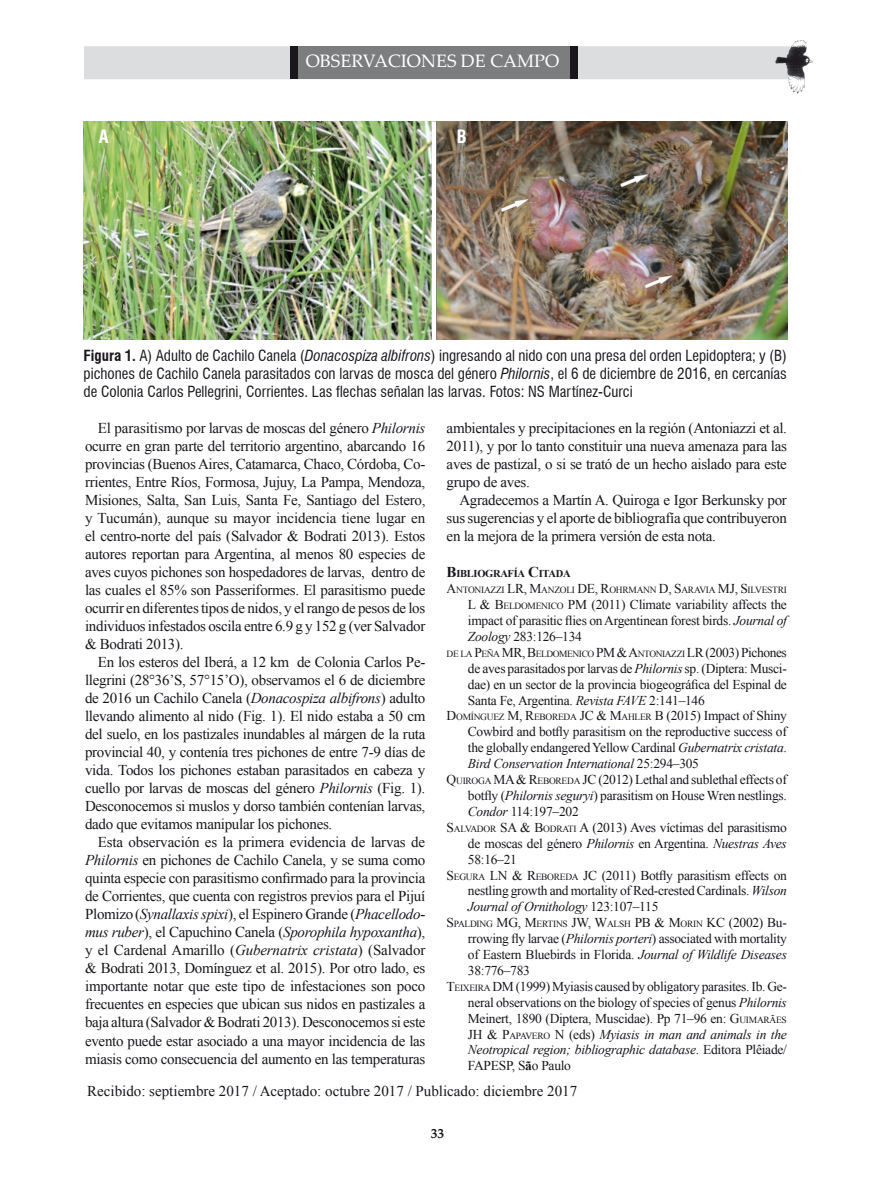
<style>
.page{position:relative;width:872px;height:1191px;background:#fff}
.page>*{position:absolute;margin:0;border:0;box-sizing:border-box;transform-origin:0 0}
.t1{font:18px "Palatino Linotype";color:#fff}
.t2{font:700 condensed 18px "Swiss 721 BT";color:#fff}
.t3{font:15px/18px "Times New Roman";letter-spacing:-.02em;color:#1a171c;text-align:justify}
.t4{font:condensed 15px/18px "Swiss 721 BT";color:#1a171c;text-align:justify}
.t5{font:15px "Times New Roman";color:#1a171c}
.t6{font:13.5px/15.9px "Times New Roman";letter-spacing:-.02em;color:#1a171c;text-align:justify}
.t7{font:italic 13.5px "Times New Roman";letter-spacing:-.02em;color:#1a171c}
.t8{font:700 13.5px "Palatino Linotype";color:#1a171c}
.t9{font:700 10.5px "Times New Roman";letter-spacing:-.03em;color:#1a171c}
.t10{font:9.45px "Times New Roman";letter-spacing:-.03em;color:#1a171c}
.s1{font-weight:700}
.s2{font-style:italic}
.s3{font-size:15px}
.s4{font-size:13.5px}
.s5{font-style:inherit}
.s6{font-size:9.45px}
.s7{font-style:normal}
.s8{font-style:normal;font-size:9.45px}
</style>
<div class="page">
<img style="left:85px;top:40px;width:728px;height:54px">
<div style="left:297px;top:46px;width:273px;height:33px;background:#7c7d7f"></div>
<div style="left:290px;top:46px;width:7px;height:33px;background:#1a171c"></div>
<div style="left:570px;top:46px;width:8px;height:33px;background:#1a171c"></div>
<img style="left:84px;top:121px;width:704px;height:218px">
<hr style="left:432px;top:121px;width:4px;height:224px;background:#fff">
<p class="t1" style="left:306px;top:48px;width:255px">OBSERVACIONES DE CAMPO</p>
<p class="t2" style="left:99px;top:126px;width:11px">A</p>
<p class="t2" style="left:457px;top:126px;width:11px">B</p>
<p class="t4" style="left:84px;top:346px;width:705px"><span class="s1">Figura 1.</span> A) Adulto de Cachilo Canela (<span class="s2">Donacospiza albifrons</span>) ingresando al nido con una presa del orden Lepidoptera; y (B) pichones de Cachilo Canela parasitados con larvas de mosca del género <span class="s2">Philornis</span>, el 6 de diciembre de 2016, en cercanías de Colonia Carlos Pellegrini, Corrientes. Las flechas señalan las larvas. Fotos: NS Martínez-Curci</p>
<p class="t3" style="left:85px;top:419px;width:342px;text-indent:13px">El parasitismo por larvas de moscas del género <span class="s2">Philornis </span>ocurre en gran parte del territorio argentino, abarcando 16 provincias (Buenos Aires, Catamarca, Chaco, Córdoba, Co&shy;rrientes, Entre Ríos, Formosa, Jujuy, La Pampa, Mendoza, Misiones, Salta, San Luis, Santa Fe, Santiago del Estero, y Tucumán), aunque su mayor incidencia tiene lugar en el centro-norte del país (Salvador &amp; Bodrati 2013). Estos autores reportan para Argentina, al menos 80 especies de aves cuyos pichones son hospedadores de larvas, dentro de las cuales el 85% son Passeriformes. El parasitismo puede ocurrir en diferentes tipos de nidos, y el rango de pesos de los individuos infestados oscila entre 6.9 g y 152 g (ver Salvador &amp; Bodrati 2013).</p>
<p class="t3" style="left:85px;top:653px;width:342px;text-indent:13px">En los esteros del Iberá, a 12 km de Colonia Carlos Pe&shy;llegrini (28°36’S, 57°15’O), observamos el 6 de diciembre de 2016 un Cachilo Canela (<span class="s2">Donacospiza albifrons</span>) adulto llevando alimento al nido (Fig. 1). El nido estaba a 50 cm del suelo, en los pastizales inundables al márgen de la ruta provincial 40, y contenía tres pichones de entre 7-9 días de vida. Todos los pichones estaban parasitados en cabeza y cuello por larvas de moscas del género <span class="s2">Philornis</span> (Fig. 1).<br>Desconocemos si muslos y dorso también contenían larvas, dado que evitamos manipular los pichones.</p>
<p class="t3" style="left:85px;top:833px;width:342px;text-indent:13px">Esta observación es la primera evidencia de larvas de <span class="s2">Philornis</span> en pichones de Cachilo Canela, y se suma como quinta especie con parasitismo confirmado para la provincia de Corrientes, que cuenta con registros previos para el Pijuí Plomizo (<span class="s2">Synallaxis spixi</span>), el Espinero Grande (<span class="s2">Phacellodo&shy;mus ruber</span>), el Capuchino Canela (<span class="s2">Sporophila hypoxantha</span>), y el Cardenal Amarillo (<span class="s2">Gubernatrix cristata</span>) (Salvador &amp; Bodrati 2013, Domínguez et al. 2015). Por otro lado, es importante notar que este tipo de infestaciones son poco frecuentes en especies que ubican sus nidos en pastizales a baja altura (Salvador &amp; Bodrati 2013). Desconocemos si este evento puede estar asociado a una mayor incidencia de las miasis como consecuencia del aumento en las temperaturas</p>
<p class="t3" style="left:446px;top:419px;width:342px">ambientales y precipitaciones en la región (Antoniazzi et al.<br>2011), y por lo tanto constituir una nueva amenaza para las aves de pastizal, o si se trató de un hecho aislado para este grupo de aves.</p>
<p class="t3" style="left:446px;top:491px;width:342px;text-indent:13px">Agradecemos a Martín A. Quiroga e Igor Berkunsky por sus sugerencias y el aporte de bibliografía que contribuyeron en la mejora de la primera versión de esta nota.</p>
<p class="t9" style="left:446px;top:566px;width:126px"><span class="s3">B</span>IBLIOGRAFÍA <span class="s3">C</span>ITADA</p>
<p class="t10" style="left:446px;top:583px;width:342px"><span class="s4">A</span>NTONIAZZI <span class="s4">LR, M</span>ANZOLI <span class="s4">DE , R</span>OHRMANN <span class="s4">D, S</span> ARAVIA <span class="s4">MJ, S</span> ILVESTRI</p>
<p class="t6" style="left:468px;top:596px;width:320px"><span class="s5">L &amp; B</span><span class="s6">ELDOMENICO</span> <span class="s5">PM</span> (2011) Climate variability affects the impact of parasitic flies on Argentinean forest birds. <span class="s2">Journal of Zoology</span> 283:126–134</p>
<p class="t10" style="left:446px;top:647px;width:342px">DE LA <span class="s4">P</span>EÑA <span class="s4">MR, B</span>ELDOMENICO <span class="s4">PM &amp; A</span>NTONIAZZI <span class="s4">LR (2003)</span> <span class="s4">Pichones</span></p>
<p class="t6" style="left:468px;top:660px;width:320px">de aves parasitados por larvas de <span class="s2">Philornis</span> sp. (Diptera: Musci&shy;dae) en un sector de la provincia biogeográfica del Espinal de Santa Fe, Argentina. <span class="s2">Revista FAVE</span> 2:141–146</p>
<p class="t10" style="left:446px;top:711px;width:342px"><span class="s4">D</span>OMÍNGUEZ <span class="s4">M, R</span>EBOREDA <span class="s4">JC &amp; M</span>AHLER <span class="s4">B</span> <span class="s4">(2015) Impact of Shiny</span></p>
<p class="t6" style="left:468px;top:723px;width:320px">Cowbird and botfly parasitism on the reproductive success of</p>
<p class="t6" style="left:468px;top:739px;width:320px">the globally endangered Yellow Cardinal <span class="s2">Gubernatrix cristata</span>.</p>
<p class="t7" style="left:468px;top:754px;width:233px">Bird Conservation International <span class="s7">25:294–305</span></p>
<p class="t6" style="left:446px;top:771px;width:342px"><span class="s5">Q</span><span class="s6">UIROGA</span> <span class="s5">MA &amp; R</span><span class="s6">EBOREDA</span> <span class="s5">JC</span> (2012) Lethal and sublethal effects of</p>
<p class="t6" style="left:468px;top:787px;width:320px">botfly (<span class="s2">Philornis seguryi</span>) parasitism on House Wren nestlings.</p>
<p class="t6" style="left:468px;top:803px;width:112px"><span class="s2">Condor</span> 114:197–202</p>
<p class="t6" style="left:446px;top:819px;width:342px"><span class="s5">S</span> <span class="s6">ALVADOR</span> <span class="s5">SA &amp; B</span><span class="s6">ODRATI</span> <span class="s5">A</span> (2013) Aves víctimas del parasitismo</p>
<p class="t6" style="left:468px;top:835px;width:320px">de moscas del género <span class="s2">Philornis</span> en Argentina. <span class="s2">Nuestras Aves</span></p>
<p class="t6" style="left:468px;top:851px;width:51px">58:16–21</p>
<p class="t6" style="left:446px;top:867px;width:342px"><span class="s5">S</span> <span class="s6">EGURA</span> <span class="s5">LN &amp; R</span><span class="s6">EBOREDA</span> <span class="s5">JC</span> (2011) Botfly parasitism effects on</p>
<p class="t6" style="left:468px;top:882px;width:320px">nestling growth and mortality of Red-crested Cardinals. <span class="s2">Wilson</span></p>
<p class="t7" style="left:468px;top:897px;width:192px">Journal of Ornithology <span class="s7">123:107–115</span></p>
<p class="t10" style="left:446px;top:917px;width:342px"><span class="s4">S</span> PALDING <span class="s4">MG, M</span>ERTINS <span class="s4">JW, W</span>ALSH <span class="s4">PB &amp; M</span>ORIN <span class="s4">KC</span> <span class="s4">(2002) Bu-</span></p>
<p class="t6" style="left:468px;top:930px;width:320px">rrowing fly larvae (<span class="s2">Philornis porteri</span>) associated with mortality</p>
<p class="t6" style="left:468px;top:946px;width:320px">of Eastern Bluebirds in Florida. <span class="s2">Journal of Wildlife Diseases</span></p>
<p class="t6" style="left:468px;top:962px;width:64px">38:776–783</p>
<p class="t6" style="left:446px;top:978px;width:342px"><span class="s5">T</span><span class="s6">EIXEIRA</span> <span class="s5">DM</span> (1999) Myiasis caused by obligatory parasites. Ib. Ge-</p>
<p class="t6" style="left:468px;top:994px;width:320px">neral observations on the biology of species of genus <span class="s2">Philornis</span></p>
<p class="t6" style="left:468px;top:1010px;width:320px">Meinert, 1890 (Diptera, Muscidae). Pp 71–96 en: <span class="s5">G</span><span class="s6">UIMARÃES</span></p>
<p class="t7" style="left:468px;top:1024px;width:320px"><span class="s7">JH &amp; P</span><span class="s8">APAVERO</span> <span class="s7">N</span> <span class="s7">(eds)</span> Myiasis in man and animals in the</p>
<p class="t7" style="left:468px;top:1040px;width:320px">Neotropical region; bibliographic database<span class="s7">. Editora Plêiade/</span></p>
<p class="t6" style="left:468px;top:1057px;width:105px">FAPESP, S<span class="s1">ã</span>o Paulo</p>
<p class="t5" style="left:87px;top:1081px;width:491px">Recibido: septiembre 2017 / Aceptado: octubre 2017 / Publicado: diciembre 2017</p>
<p class="t8" style="left:431px;top:1124px;width:15px">33</p>
</div>
